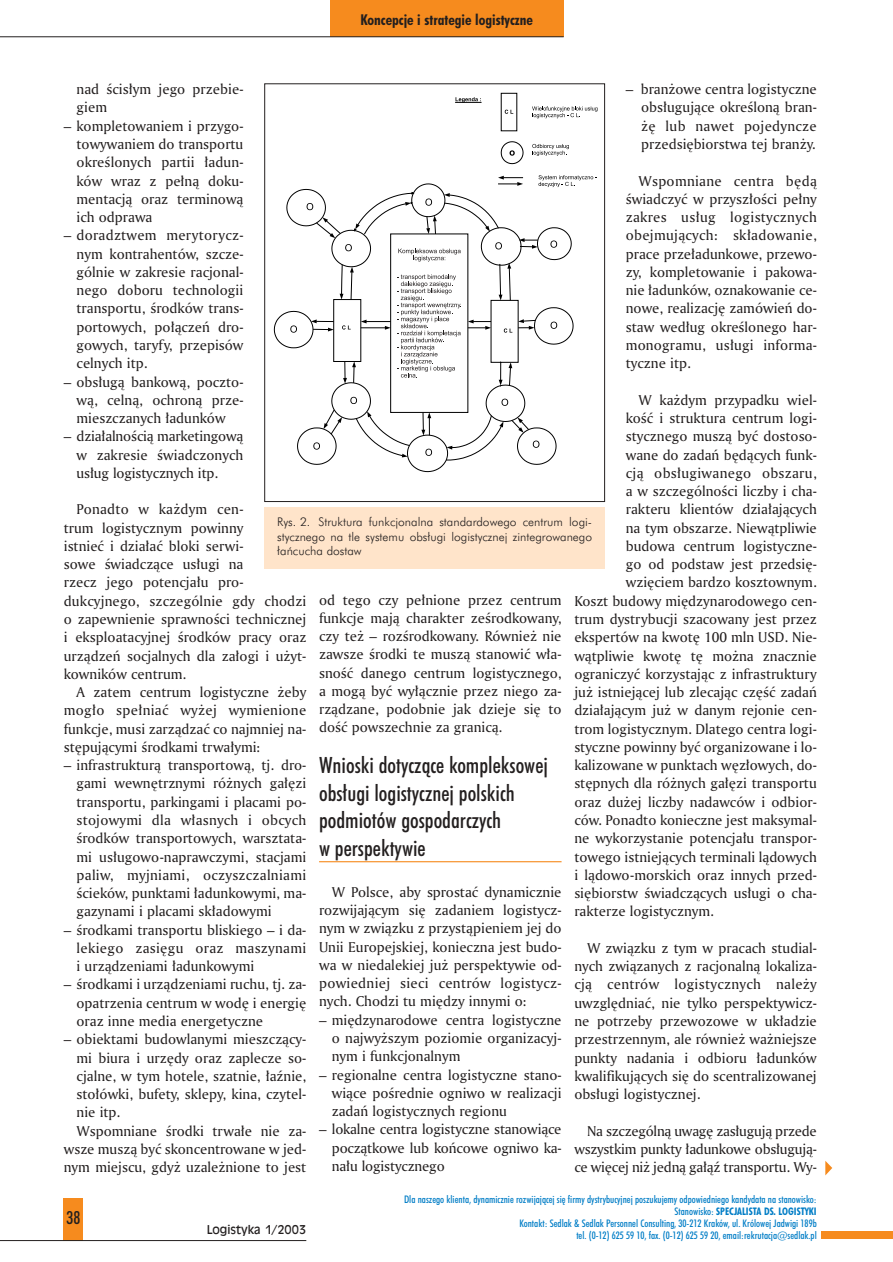
<style>
.page{position:relative;width:893px;height:1262px;background:#fff}
.page>*{position:absolute;margin:0;border:0;box-sizing:border-box;transform-origin:0 0}
.t1{font:500 condensed 22.5px/27.5px "Futura PL";color:#231f1f}
.t2{font:500 condensed 18px "Futura PL";color:#231f1f}
.t3{font:15px/18.3px "Amerigo PL Roman A";color:#231f1f;text-align:justify}
.t4{font:700 condensed 15px "Futura PL";color:#231f1f}
.t5{font:15px "Amerigo PL Roman A";letter-spacing:.02em;color:#231f1f}
.t6{font:300 12px/14.4px "Futura PL";color:#231f1f;text-align:justify}
.t7{font:12px "Incised 901 PL";color:#231f1f}
.t8{font:500 condensed 10.5px/12px "Futura PL";color:#007dc6;text-align:right}
.s1{font-weight:700}
</style>
<div class="page">
<div style="left:64px;top:1198px;width:19px;height:42px;background:#f68b1e"></div>
<div style="left:330px;top:0;width:233px;height:37px;background:#f68b1e"></div>
<hr style="left:0;top:36px;width:563px;height:1px;background:#231f1f">
<hr style="left:0;top:1240px;width:306px;height:1px;background:#231f1f">
<div style="left:821px;top:1231px;width:71px;height:7px;background:#f68b1e"></div>
<hr style="left:319px;top:861px;width:242px;height:1px;background:#f68b1e">
<div style="left:264px;top:507px;width:340px;height:61px;background:#ffe4ca"></div>
<svg style="left:501px;top:142px;width:22px;height:22px"></svg>
<svg style="left:504px;top:110px;width:9px;height:4px"></svg>
<svg style="left:532px;top:106px;width:65px;height:12px"></svg>
<svg style="left:532px;top:144px;width:37px;height:12px"></svg>
<svg style="left:455px;top:97px;width:26px;height:6px"></svg>
<svg style="left:274px;top:175px;width:322px;height:297px"></svg>
<div style="left:264px;top:84px;width:340px;height:418px;border:1px solid #231f1f"></div>
<svg style="left:825px;top:1161px;width:7px;height:14px"></svg>
<p class="t4" style="left:360px;top:14px;width:174px">Koncepcje i strategie logistyczne</p>
<p class="t3" style="left:77px;top:81px;width:168px">nad Êcis∏ym jego przebie&shy;giem</p>
<p class="t3" style="left:77px;top:118px;width:168px;text-indent:-13px">– kompletowaniem i przygo&shy;towywaniem do transportu okreÊlonych partii ∏adun&shy;ków wraz z pe∏nà doku&shy;mentacjà oraz terminowà ich odprawa</p>
<p class="t3" style="left:77px;top:228px;width:168px;text-indent:-13px">– doradztwem merytorycz&shy;nym kontrahentów, szcze&shy;gólnie w zakresie racjonal&shy;nego doboru technologii transportu, Êrodków trans&shy;portowych, po∏àczeƒ dro&shy;gowych, taryfy, przepisów celnych itp.</p>
<p class="t3" style="left:77px;top:374px;width:168px;text-indent:-13px">– obs∏ugà bankowà, poczto&shy;wà, celnà, ochronà prze&shy;mieszczanych ∏adunków</p>
<p class="t3" style="left:77px;top:428px;width:168px;text-indent:-13px">– dzia∏alnoÊcià marketingowà w zakresie Êwiadczonych us∏ug logistycznych itp.</p>
<p class="t3" style="left:64px;top:501px;width:244px;text-align:left;text-indent:13px">Ponadto w ka˝dym cen-<br>trum logistycznym powinny<br>istnieç i dzia∏aç bloki serwi-<br>sowe Êwiadczàce us∏ugi na<br>rzecz jego potencja∏u pro&shy;dukcyjnego, szczególnie gdy chodzi o zapewnienie sprawnoÊci technicznej i eksploatacyjnej Êrodków pracy oraz urzàdzeƒ socjalnych dla za∏ogi i u˝yt&shy;kowników centrum.</p>
<p class="t3" style="left:64px;top:684px;width:244px;text-indent:13px">A zatem centrum logistyczne ˝eby mog∏o spe∏niaç wy˝ej wymienione funkcje, musi zarzàdzaç co najmniej na&shy;st´pujàcymi Êrodkami trwa∏ymi:</p>
<p class="t3" style="left:77px;top:757px;width:231px;text-indent:-13px">– infrastrukturà transportowà, tj. dro&shy;gami wewn´trznymi ró˝nych ga∏´zi transportu, parkingami i placami po&shy;stojowymi dla w∏asnych i obcych Êrodków transportowych, warsztata&shy;mi us∏ugowo-naprawczymi, stacjami paliw, myjniami, oczyszczalniami Êcieków, punktami ∏adunkowymi, ma&shy;gazynami i placami sk∏adowymi</p>
<p class="t3" style="left:77px;top:922px;width:231px;text-indent:-13px">– Êrodkami transportu bliskiego – i da&shy;lekiego zasi´gu oraz maszynami i urzàdzeniami ∏adunkowymi</p>
<p class="t3" style="left:77px;top:976px;width:231px;text-indent:-13px">– Êrodkami i urzàdzeniami ruchu, tj. za&shy;opatrzenia centrum w wod´ i energi´ oraz inne media energetyczne</p>
<p class="t3" style="left:64px;top:1031px;width:244px">– obiektami budowlanymi mieszczàcy-</p>
<p class="t3" style="left:77px;top:1049px;width:231px">mi biura i urz´dy oraz zaplecze so-</p>
<p class="t3" style="left:77px;top:1068px;width:231px">cjalne, w tym hotele, szatnie, ∏aênie,</p>
<p class="t3" style="left:77px;top:1086px;width:231px">sto∏ówki, bufety, sklepy, kina, czytel-</p>
<p class="t3" style="left:77px;top:1104px;width:45px">nie itp.</p>
<p class="t3" style="left:77px;top:1122px;width:231px">Wspomniane Êrodki trwa∏e nie za-</p>
<p class="t3" style="left:64px;top:1141px;width:244px">wsze muszà byç skoncentrowane w jed-</p>
<p class="t3" style="left:64px;top:1159px;width:244px">nym miejscu, gdy˝ uzale˝nione to jest</p>
<p class="t3" style="left:641px;top:81px;width:177px;text-indent:-15px">– bran˝owe centra logistyczne obs∏ugujàce okreÊlonà bran-˝´ lub nawet pojedyncze przedsi´biorstwa tej bran˝y.</p>
<p class="t3" style="left:625px;top:173px;width:192px;text-indent:13px">Wspomniane centra b´dà Êwiadczyç w przysz∏oÊci pe∏ny zakres us∏ug logistycznych obejmujàcych: sk∏adowanie, prace prze∏adunkowe, przewo&shy;zy, kompletowanie i pakowa&shy;nie ∏adunków, oznakowanie ce&shy;nowe, realizacj´ zamówieƒ do&shy;staw wed∏ug okreÊlonego har&shy;monogramu, us∏ugi informa&shy;tyczne itp.</p>
<p class="t3" style="left:638px;top:392px;width:180px">W ka˝dym przypadku wiel-</p>
<p class="t3" style="left:625px;top:410px;width:192px">koÊç i struktura centrum logi-</p>
<p class="t3" style="left:625px;top:428px;width:192px">stycznego muszà byç dostoso-</p>
<p class="t3" style="left:625px;top:447px;width:192px">wane do zadaƒ b´dàcych funk-</p>
<p class="t5" style="left:625px;top:467px;width:192px">cjà obs∏ugiwanego obszaru,</p>
<p class="t3" style="left:625px;top:483px;width:192px">a w szczególnoÊci liczby i cha-</p>
<p class="t3" style="left:625px;top:501px;width:192px">rakteru klientów dzia∏ajàcych</p>
<p class="t3" style="left:625px;top:520px;width:192px">na tym obszarze. Niewàtpliwie</p>
<p class="t3" style="left:625px;top:538px;width:192px">budowa centrum logistyczne-</p>
<p class="t3" style="left:625px;top:556px;width:192px">go od podstaw jest przedsi´-</p>
<p class="t3" style="left:625px;top:575px;width:192px">wzi´ciem bardzo kosztownym.</p>
<p class="t3" style="left:574px;top:593px;width:244px">Koszt budowy mi´dzynarodowego cen-</p>
<p class="t3" style="left:574px;top:611px;width:244px">trum dystrybucji szacowany jest przez</p>
<p class="t3" style="left:574px;top:629px;width:244px">ekspertów na kwot´ 100 mln USD. Nie-</p>
<p class="t3" style="left:574px;top:648px;width:244px">wàtpliwie kwot´ t´ mo˝na znacznie</p>
<p class="t3" style="left:574px;top:666px;width:244px">ograniczyç korzystajàc z infrastruktury</p>
<p class="t3" style="left:574px;top:684px;width:244px">ju˝ istniejàcej lub zlecajàc cz´Êç zadaƒ</p>
<p class="t3" style="left:574px;top:702px;width:244px">dzia∏ajàcym ju˝ w danym rejonie cen-</p>
<p class="t3" style="left:574px;top:721px;width:244px">trom logistycznym. Dlatego centra logi-</p>
<p class="t3" style="left:574px;top:739px;width:244px">styczne powinny byç organizowane i lo-</p>
<p class="t3" style="left:574px;top:757px;width:244px">kalizowane w punktach w´z∏owych, do-</p>
<p class="t3" style="left:574px;top:775px;width:244px">st´pnych dla ró˝nych ga∏´zi transportu</p>
<p class="t3" style="left:574px;top:794px;width:244px">oraz du˝ej liczby nadawców i odbior-</p>
<p class="t3" style="left:574px;top:812px;width:244px">ców. Ponadto konieczne jest maksymal-</p>
<p class="t3" style="left:574px;top:830px;width:244px">ne wykorzystanie potencja∏u transpor-</p>
<p class="t3" style="left:574px;top:848px;width:244px">towego istniejàcych terminali làdowych</p>
<p class="t3" style="left:574px;top:867px;width:244px">i làdowo-morskich oraz innych przed-</p>
<p class="t3" style="left:574px;top:885px;width:244px">si´biorstw Êwiadczàcych us∏ugi o cha-</p>
<p class="t3" style="left:574px;top:903px;width:141px">rakterze logistycznym.</p>
<p class="t3" style="left:574px;top:940px;width:244px;text-indent:13px">W zwiàzku z tym w pracach studial&shy;nych zwiàzanych z racjonalnà lokaliza&shy;cjà centrów logistycznych nale˝y uwzgl´dniaç, nie tylko perspektywicz&shy;ne potrzeby przewozowe w uk∏adzie przestrzennym, ale równie˝ wa˝niejsze punkty nadania i odbioru ∏adunków kwalifikujàcych si´ do scentralizowanej obs∏ugi logistycznej.</p>
<p class="t3" style="left:574px;top:1122px;width:244px;text-indent:13px">Na szczególnà uwag´ zas∏ugujà przede wszystkim punkty ∏adunkowe obs∏ugujà&shy;ce wi´cej ni˝ jednà ga∏àê transportu. Wy-</p>
<p class="t6" style="left:277px;top:516px;width:316px">Rys. 2. Struktura funkcjonalna standardowego centrum logi&shy;stycznego na tle systemu obs∏ugi logistycznej zintegrowanego ∏aƒcucha dostaw</p>
<p class="t3" style="left:319px;top:592px;width:244px">od tego czy pe∏nione przez centrum funkcje majà charakter zeÊrodkowany, czy te˝ – rozÊrodkowany. Równie˝ nie zawsze Êrodki te muszà stanowiç w∏a&shy;snoÊç danego centrum logistycznego, a mogà byç wy∏àcznie przez niego za&shy;rzàdzane, podobnie jak dzieje si´ to doÊç powszechnie za granicà.</p>
<h1 class="t1" style="left:319px;top:754px;width:230px">Wnioski dotyczàce kompleksowej obs∏ugi logistycznej polskich podmiotów gospodarczych<br>w perspektywie</h1>
<p class="t3" style="left:319px;top:884px;width:244px;text-indent:13px">W Polsce, aby sprostaç dynamicznie rozwijajàcym si´ zadaniem logistycz&shy;nym w zwiàzku z przystàpieniem jej do Unii Europejskiej, konieczna jest budo&shy;wa w niedalekiej ju˝ perspektywie od&shy;powiedniej sieci centrów logistycz&shy;nych. Chodzi tu mi´dzy innymi o:</p>
<p class="t3" style="left:332px;top:1012px;width:231px;text-indent:-13px">– mi´dzynarodowe centra logistyczne o najwy˝szym poziomie organizacyj&shy;nym i funkcjonalnym</p>
<p class="t3" style="left:332px;top:1066px;width:231px;text-indent:-13px">– regionalne centra logistyczne stano&shy;wiàce poÊrednie ogniwo w realizacji zadaƒ logistycznych regionu</p>
<p class="t3" style="left:332px;top:1121px;width:231px;text-indent:-13px">– lokalne centra logistyczne stanowiàce poczàtkowe lub koƒcowe ogniwo ka&shy;na∏u logistycznego</p>
<p class="t2" style="left:66px;top:1211px;width:15px">38</p>
<p class="t7" style="left:207px;top:1225px;width:101px">Logistyka 1/2003</p>
<p class="t8" style="left:404px;top:1194px;width:414px">Dla naszego klienta, dynamicznie rozwijajàcej si´ firmy dystrybucyjnej poszukujemy odpowiedniego kandydata na stanowisko:<br>Stanowisko: <span class="s1">SPECJALISTA DS. LOGISTYKI<br></span>Kontakt: Sedlak &amp; Sedlak Personnel Consulting, 30-212 Kraków, ul. Królowej Jadwigi 189b<br>tel. (0-12) 625 59 10, fax. (0-12) 625 59 20, email:rekrutacja@sedlak.pl</p>
</div>
